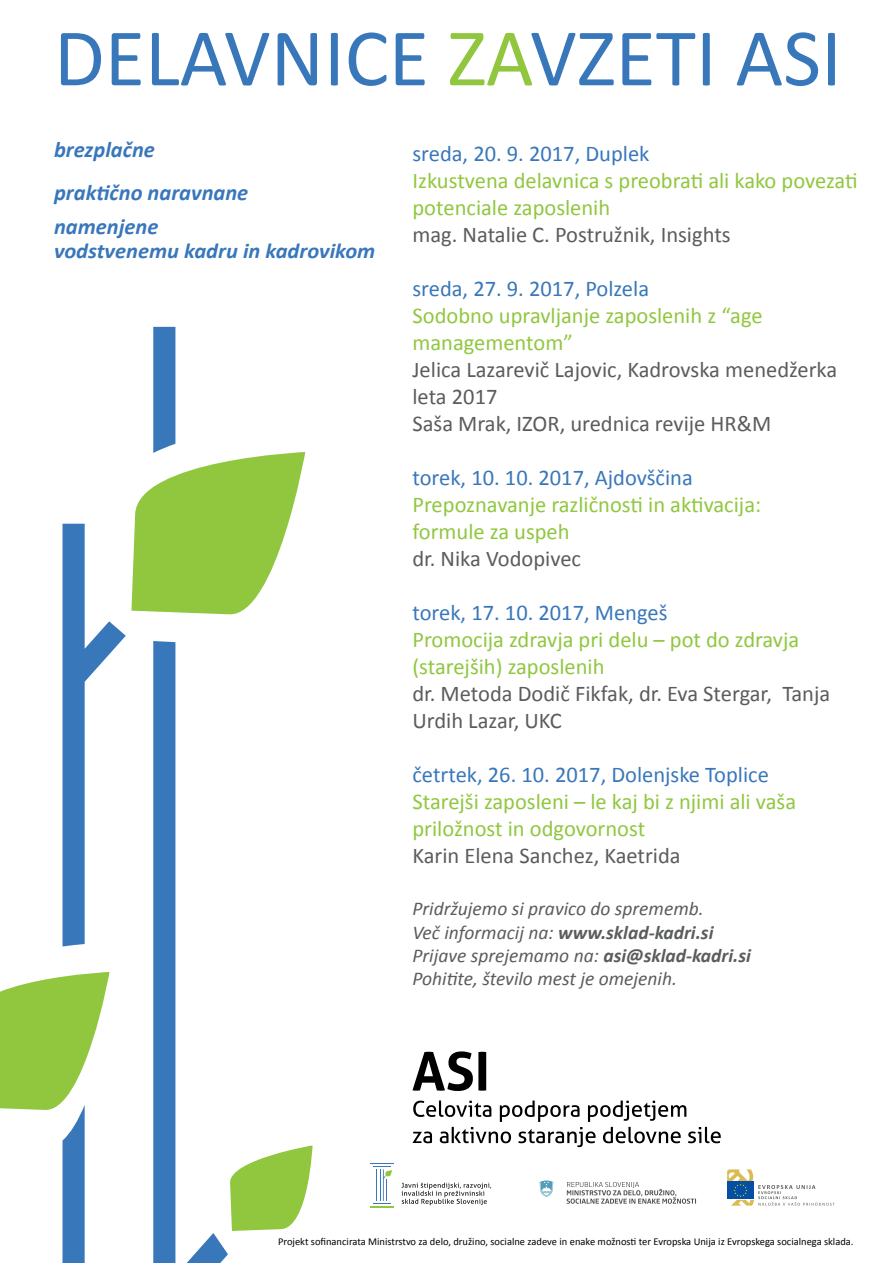
<style>
.page{position:relative;width:893px;height:1263px;background:#fff}
.page>*{position:absolute;margin:0;border:0;box-sizing:border-box;transform-origin:0 0}
.t1{font:82.5px "Calibri";color:#3977bb}
.t2{font:22.5px/27px "Calibri";color:#90c73f}
.t3{font:22.5px/27px "Calibri";color:#5a5c5d}
.t4{font:22.5px "Calibri";color:#3977bb}
.t5{font:italic 700 22.5px/42.3px "Calibri";color:#3977bb}
.t6{font:italic 700 21.6px "Calibri";color:#3977bb;scale:1.04 1}
.t7{font:italic 19.5px/23.4px "Calibri";color:#5a5c5d}
.t8{font:10.5px "Calibri";color:#000}
.s1{color:#90c73f}
.s2{font-weight:700}
</style>
<div class="page">
<svg style="left:153px;top:946px;width:75px;height:317px"></svg>
<svg style="left:63px;top:327px;width:242px;height:619px"></svg>
<svg style="left:0;top:972px;width:110px;height:291px"></svg>
<svg style="left:230px;top:1145px;width:83px;height:86px"></svg>
<svg style="left:412px;top:1051px;width:74px;height:40px"></svg>
<svg style="left:413px;top:1100px;width:308px;height:47px"></svg>
<svg style="left:540px;top:1180px;width:13px;height:17px"></svg>
<svg style="left:567px;top:1182px;width:129px;height:22px"></svg>
<hr style="left:370px;top:1206px;width:23px;height:2px;background:#90c73f">
<svg style="left:370px;top:1163px;width:23px;height:41px"></svg>
<svg style="left:402px;top:1183px;width:89px;height:22px"></svg>
<svg style="left:727px;top:1169px;width:108px;height:36px"></svg>
<h1 class="t1" style="left:54px;top:7px;width:789px">DELAVNICE <span class="s1">ZA</span>VZETI ASI</h1>
<p class="t5" style="left:54px;top:128px;width:196px">brezplačne praktično naravnane</p>
<p class="t5" style="left:54px;top:204px;width:106px">namenjene</p>
<p class="t6" style="left:54px;top:237px;width:310px">vodstvenemu kadru in kadrovikom</p>
<p class="t4" style="left:412px;top:139px;width:238px">sreda, 20. 9. 2017, Duplek</p>
<p class="t2" style="left:412px;top:166px;width:447px">Izkustvena delavnica s preobrati ali kako povezati potenciale zaposlenih</p>
<p class="t3" style="left:412px;top:220px;width:320px">mag. Natalie C. Postružnik, Insights</p>
<p class="t4" style="left:412px;top:274px;width:238px">sreda, 27. 9. 2017, Polzela</p>
<p class="t2" style="left:412px;top:301px;width:352px">Sodobno upravljanje zaposlenih z “age managementom”</p>
<p class="t3" style="left:412px;top:355px;width:426px">Jelica Lazarevič Lajovic, Kadrovska menedžerka leta 2017<br>Saša Mrak, IZOR, urednica revije HR&amp;M</p>
<p class="t4" style="left:412px;top:463px;width:282px">torek, 10. 10. 2017, Ajdovščina</p>
<p class="t2" style="left:412px;top:490px;width:350px">Prepoznavanje različnosti in aktivacija: formule za uspeh</p>
<p class="t3" style="left:412px;top:544px;width:170px">dr. Nika Vodopivec</p>
<p class="t4" style="left:412px;top:598px;width:256px">torek, 17. 10. 2017, Mengeš</p>
<p class="t2" style="left:412px;top:625px;width:388px">Promocija zdravja pri delu – pot do zdravja (starejših) zaposlenih</p>
<p class="t3" style="left:412px;top:679px;width:419px">dr. Metoda Dodič Fikfak, dr. Eva Stergar, Tanja<br>Urdih Lazar, UKC</p>
<p class="t4" style="left:412px;top:760px;width:358px">četrtek, 26. 10. 2017, Dolenjske Toplice</p>
<p class="t2" style="left:412px;top:787px;width:385px">Starejši zaposleni – le kaj bi z njimi ali vaša priložnost in odgovornost</p>
<p class="t3" style="left:412px;top:841px;width:270px">Karin Elena Sanchez, Kaetrida</p>
<p class="t7" style="left:412px;top:896px;width:340px">Pridržujemo si pravico do sprememb.<br>Več informacij na: <span class="s2">www.sklad-kadri.si </span>Prijave sprejemamo na: <span class="s2">asi@sklad-kadri.si </span>Pohitite, število mest je omejenih.</p>
<p class="t8" style="left:278px;top:1235px;width:577px">Projekt sofinancirata Ministrstvo za delo, družino, socialne zadeve in enake možnosti ter Evropska Unija iz Evropskega socialnega sklada.</p>
</div>
